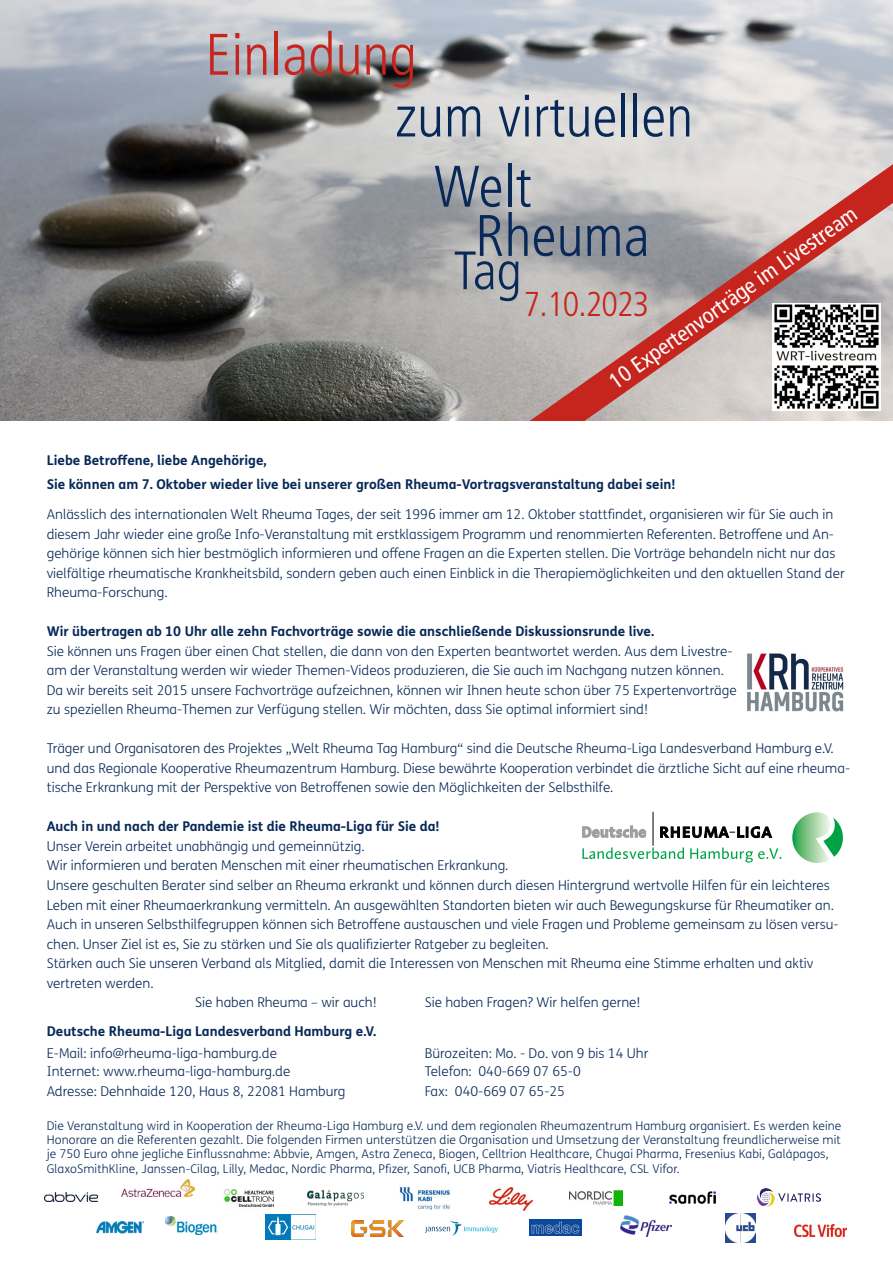
<style>
.page{position:relative;width:893px;height:1263px;background:#fff}
.page>*{position:absolute;margin:0;border:0;box-sizing:border-box;transform-origin:0 0}
.t1{font:300 condensed 58.5px "Frutiger";color:#082958}
.t2{font:300 condensed 58.5px "Frutiger";color:#c6251e}
.t3{font:300 condensed 54px "Frutiger";color:#082958}
.t4{font:300 condensed 34.5px "Frutiger";letter-spacing:-.025em;color:#c6251e}
.t5{font:condensed 22.5px "Frutiger";color:#fff}
.t6{font:300 13.5px/19.5px "FS Me Pro";color:#082958}
.t7{font:700 13.5px "FS Me Pro";color:#082958}
.t8{font:300 12px/14.4px "FS Me Pro";letter-spacing:.01em;color:#082958}
</style>
<div class="page">
<img style="left:0;top:0;width:893px;height:421px">
<svg style="left:583px;top:826px;width:63px;height:11px"></svg>
<hr style="left:653px;top:812px;width:1px;height:34px;background:#000">
<svg style="left:660px;top:827px;width:112px;height:11px"></svg>
<svg style="left:792px;top:812px;width:51px;height:51px"></svg>
<svg style="left:582px;top:847px;width:102px;height:12px"></svg>
<svg style="left:690px;top:847px;width:91px;height:15px"></svg>
<img style="left:122px;top:1179px;width:72px;height:18px">
<img style="left:45px;top:1192px;width:53px;height:10px">
<img style="left:96px;top:1221px;width:47px;height:12px">
<img style="left:165px;top:1217px;width:52px;height:17px">
<img style="left:224px;top:1189px;width:50px;height:18px">
<img style="left:307px;top:1190px;width:56px;height:15px">
<img style="left:399px;top:1186px;width:51px;height:24px">
<svg style="left:425px;top:1220px;width:73px;height:16px"></svg>
<img style="left:490px;top:1187px;width:42px;height:23px">
<img style="left:530px;top:1219px;width:52px;height:16px">
<img style="left:569px;top:1190px;width:53px;height:15px">
<img style="left:621px;top:1215px;width:51px;height:21px">
<img style="left:726px;top:1214px;width:29px;height:29px">
<img style="left:352px;top:1221px;width:51px;height:15px">
<img style="left:265px;top:1214px;width:50px;height:25px">
<img style="left:758px;top:1188px;width:62px;height:18px">
<img style="left:669px;top:1191px;width:46px;height:12px">
<img style="left:795px;top:1224px;width:51px;height:12px">
<svg style="left:529px;top:164px;width:364px;height:257px"></svg>
<img style="left:747px;top:653px;width:97px;height:59px">
<img style="left:773px;top:303px;width:107px;height:107px">
<p class="t2" style="left:205px;top:21px;width:213px">Einladung</p>
<p class="t1" style="left:395px;top:83px;width:300px">zum virtuellen</p>
<p class="t1" style="left:434px;top:153px;width:99px">Welt</p>
<p class="t1" style="left:475px;top:202px;width:176px">Rheuma</p>
<p class="t5" style="left:604px;top:372px;width:299px;rotate:-35deg">10 Expertenvorträge im Livestream</p>
<p class="t3" style="left:454px;top:240px;width:69px">Tag</p>
<p class="t4" style="left:524px;top:285px;width:127px">7.10.2023</p>
<p class="t7" style="left:47px;top:450px;width:221px">Liebe Betroffene, liebe Angehörige,</p>
<p class="t7" style="left:47px;top:474px;width:630px">Sie können am 7. Oktober wieder live bei unserer großen Rheuma-Vortragsveranstaltung dabei sein!</p>
<p class="t6" style="left:47px;top:505px;width:799px">Anlässlich des internationalen Welt Rheuma Tages, der seit 1996 immer am 12. Oktober stattfindet, organisieren wir für Sie auch in diesem Jahr wieder eine große Info-Veranstaltung mit erstklassigem Programm und renommierten Referenten. Betroffene und An&shy;gehörige können sich hier bestmöglich informieren und offene Fragen an die Experten stellen. Die Vorträge behandeln nicht nur das vielfältige rheumatische Krankheitsbild, sondern geben auch einen Einblick in die Therapiemöglichkeiten und den aktuellen Stand der Rheuma-Forschung.</p>
<p class="t7" style="left:47px;top:621px;width:609px">Wir übertragen ab 10 Uhr alle zehn Fachvorträge sowie die anschließende Diskussionsrunde live.</p>
<p class="t6" style="left:47px;top:641px;width:691px">Sie können uns Fragen über einen Chat stellen, die dann von den Experten beantwortet werden. Aus dem Livestre&shy;am der Veranstaltung werden wir wieder Themen-Videos produzieren, die Sie auch im Nachgang nutzen können.<br>Da wir bereits seit 2015 unsere Fachvorträge aufzeichnen, können wir Ihnen heute schon über 75 Expertenvorträge zu speziellen Rheuma-Themen zur Verfügung stellen. Wir möchten, dass Sie optimal informiert sind!</p>
<p class="t6" style="left:47px;top:739px;width:805px">Träger und Organisatoren des Projektes „Welt Rheuma Tag Hamburg“ sind die Deutsche Rheuma-Liga Landesverband Hamburg e.V. und das Regionale Kooperative Rheumazentrum Hamburg. Diese bewährte Kooperation verbindet die ärztliche Sicht auf eine rheuma&shy;tische Erkrankung mit der Perspektive von Betroffenen sowie den Möglichkeiten der Selbsthilfe.</p>
<p class="t7" style="left:47px;top:816px;width:394px">Auch in und nach der Pandemie ist die Rheuma-Liga für Sie da!</p>
<p class="t6" style="left:47px;top:836px;width:319px">Unser Verein arbeitet unabhängig und gemeinnützig.</p>
<p class="t6" style="left:47px;top:856px;width:463px">Wir informieren und beraten Menschen mit einer rheumatischen Erkrankung.</p>
<p class="t6" style="left:47px;top:875px;width:789px">Unsere geschulten Berater sind selber an Rheuma erkrankt und können durch diesen Hintergrund wertvolle Hilfen für ein leichteres<br>Leben mit einer Rheumaerkrankung vermitteln. An ausgewählten Standorten bieten wir auch Bewegungskurse für Rheumatiker an.</p>
<p class="t6" style="left:47px;top:914px;width:793px">Auch in unseren Selbsthilfegruppen können sich Betroffene austauschen und viele Fragen und Probleme gemeinsam zu lösen versu&shy;chen. Unser Ziel ist es, Sie zu stärken und Sie als qualifizierter Ratgeber zu begleiten.</p>
<p class="t6" style="left:47px;top:953px;width:768px">Stärken auch Sie unseren Verband als Mitglied, damit die Interessen von Menschen mit Rheuma eine Stimme erhalten und aktiv vertreten werden.</p>
<p class="t6" style="left:195px;top:992px;width:183px">Sie haben Rheuma – wir auch!</p>
<p class="t6" style="left:425px;top:992px;width:217px">Sie haben Fragen? Wir helfen gerne!</p>
<p class="t7" style="left:47px;top:1020px;width:331px">Deutsche Rheuma-Liga Landesverband Hamburg e.V.</p>
<p class="t6" style="left:47px;top:1043px;width:232px">E-Mail: info@rheuma-liga-hamburg.de</p>
<p class="t6" style="left:425px;top:1043px;width:225px">Bürozeiten: Mo. - Do. von 9 bis 14 Uhr</p>
<p class="t6" style="left:47px;top:1061px;width:245px">Internet: www.rheuma-liga-hamburg.de</p>
<p class="t6" style="left:425px;top:1061px;width:158px">Telefon: 040-669 07 65-0</p>
<p class="t6" style="left:47px;top:1081px;width:300px">Adresse: Dehnhaide 120, Haus 8, 22081 Hamburg</p>
<p class="t6" style="left:425px;top:1081px;width:142px">Fax: 040-669 07 65-25</p>
<p class="t8" style="left:47px;top:1118px;width:796px">Die Veranstaltung wird in Kooperation der Rheuma-Liga Hamburg e.V. und dem regionalen Rheumazentrum Hamburg organisiert. Es werden keine Honorare an die Referenten gezahlt. Die folgenden Firmen unterstützen die Organisation und Umsetzung der Veranstaltung freundlicherweise mit je 750 Euro ohne jegliche Einflussnahme: Abbvie, Amgen, Astra Zeneca, Biogen, Celltrion Healthcare, Chugai Pharma, Fresenius Kabi, Galápagos, GlaxoSmithKline, Janssen-Cilag, Lilly, Medac, Nordic Pharma, Pfizer, Sanofi, UCB Pharma, Viatris Healthcare, CSL Vifor.</p>
</div>
